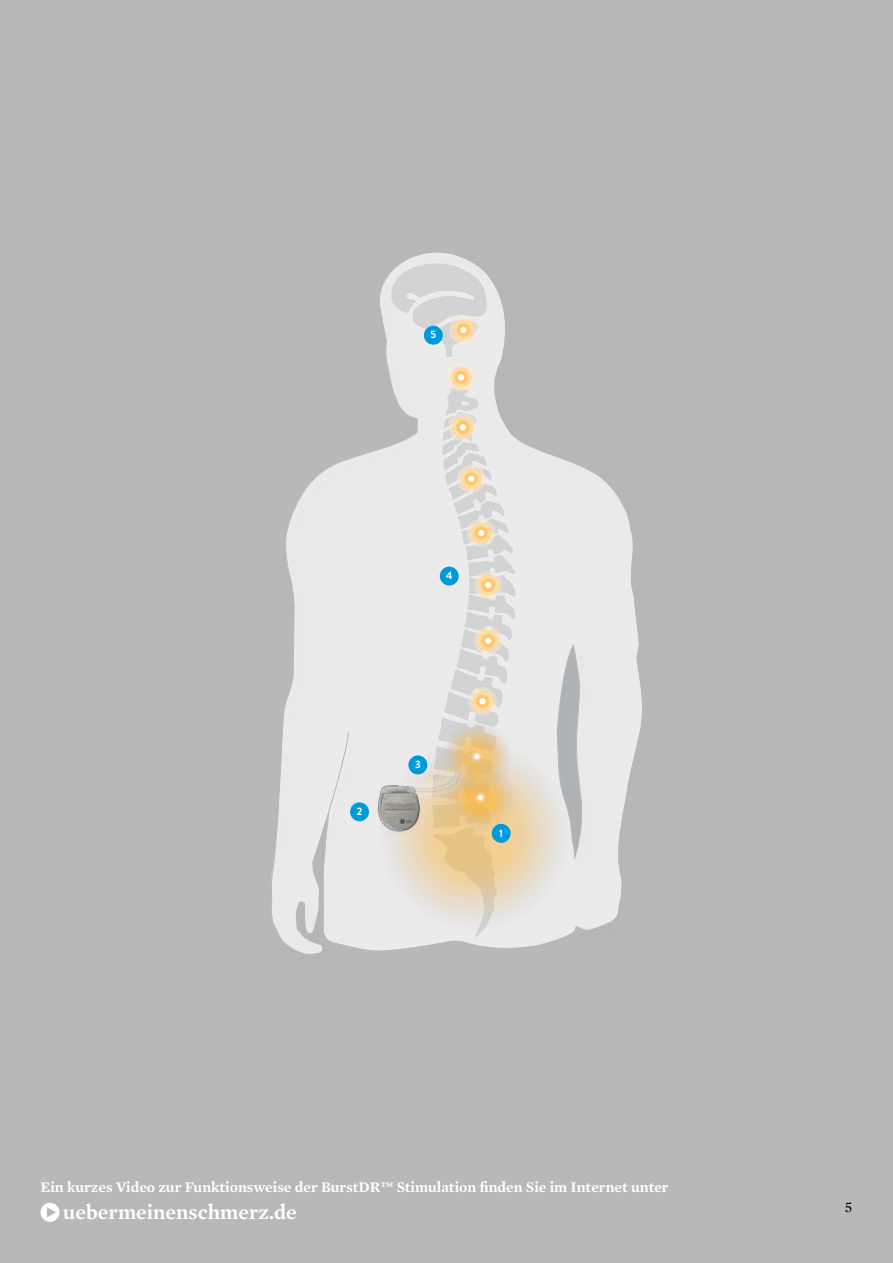
<style>
.page{position:relative;width:893px;height:1263px;background:#fff}
.page>*{position:absolute;margin:0;border:0;box-sizing:border-box;transform-origin:0 0}
.t1{font:600 21px "Mercury Text G1";color:#fff}
.t2{font:600 15px "Mercury Text G1";color:#fff}
.t3{font:15px "Mercury Text G1";color:#000}
.t4{font:700 10.8px "Brandon Grotesque";color:#fff}
</style>
<div class="page">
<div style="left:1px;top:0;width:892px;height:1263px;background:#b6b8ba"></div>
<div style="left:40px;top:1203px;width:19px;height:19px;background:#fff;border-radius:50%"></div>
<svg style="left:47px;top:1207px;width:9px;height:10px"></svg>
<svg style="left:271px;top:252px;width:371px;height:702px"></svg>
<svg style="left:321px;top:812px;width:9px;height:130px"></svg>
<svg style="left:390px;top:258px;width:98px;height:99px;background:#dbdcde"></svg>
<svg style="left:375px;top:736px;width:198px;height:198px;background:#e8dfd2"></svg>
<svg style="left:431px;top:386px;width:86px;height:554px;background:#e4ded5"></svg>
<svg style="left:447px;top:363px;width:28px;height:29px"></svg>
<div style="left:451px;top:367px;width:21px;height:21px;background:#ffdba4;border-radius:50%"></div>
<div style="left:454px;top:371px;width:14px;height:13px;background:#fec66f;border-radius:50%"></div>
<div style="left:458px;top:374px;width:6px;height:7px;background:#fff;border-radius:50%"></div>
<svg style="left:449px;top:316px;width:29px;height:28px"></svg>
<div style="left:453px;top:320px;width:21px;height:20px;background:#ffdba4;border-radius:50%"></div>
<div style="left:457px;top:323px;width:13px;height:14px;background:#fec66f;border-radius:50%"></div>
<div style="left:460px;top:327px;width:7px;height:6px;background:#fff;border-radius:50%"></div>
<svg style="left:443px;top:760px;width:73px;height:74px;background:#eec684"></svg>
<svg style="left:440px;top:719px;width:73px;height:74px;background:#e6cca1"></svg>
<img style="left:345px;top:731px;width:123px;height:142px">
<img style="left:549px;top:636px;width:55px;height:246px">
<svg style="left:557px;top:643px;width:27px;height:221px"></svg>
<div style="left:424px;top:326px;width:19px;height:19px;background:#009ada;border-radius:50%"></div>
<div style="left:492px;top:824px;width:19px;height:19px;background:#009ada;border-radius:50%"></div>
<div style="left:350px;top:802px;width:19px;height:19px;background:#009ada;border-radius:50%"></div>
<div style="left:408px;top:755px;width:19px;height:19px;background:#009ada;border-radius:50%"></div>
<div style="left:440px;top:567px;width:19px;height:18px;background:#009ada;border-radius:50%"></div>
<p class="t4" style="left:430px;top:327px;width:7px">5</p>
<p class="t4" style="left:446px;top:568px;width:8px">4</p>
<p class="t4" style="left:357px;top:804px;width:7px">2</p>
<p class="t4" style="left:415px;top:757px;width:7px">3</p>
<p class="t4" style="left:499px;top:825px;width:5px">1</p>
<p class="t2" style="left:40px;top:1175px;width:630px">Ein kurzes Video zur Funktionsweise der BurstDR™ Stimulation finden Sie im Internet unter</p>
<h1 class="t1" style="left:63px;top:1196px;width:235px">uebermeinenschmerz.de</h1>
<p class="t3" style="left:845px;top:1197px;width:9px">5</p>
</div>
